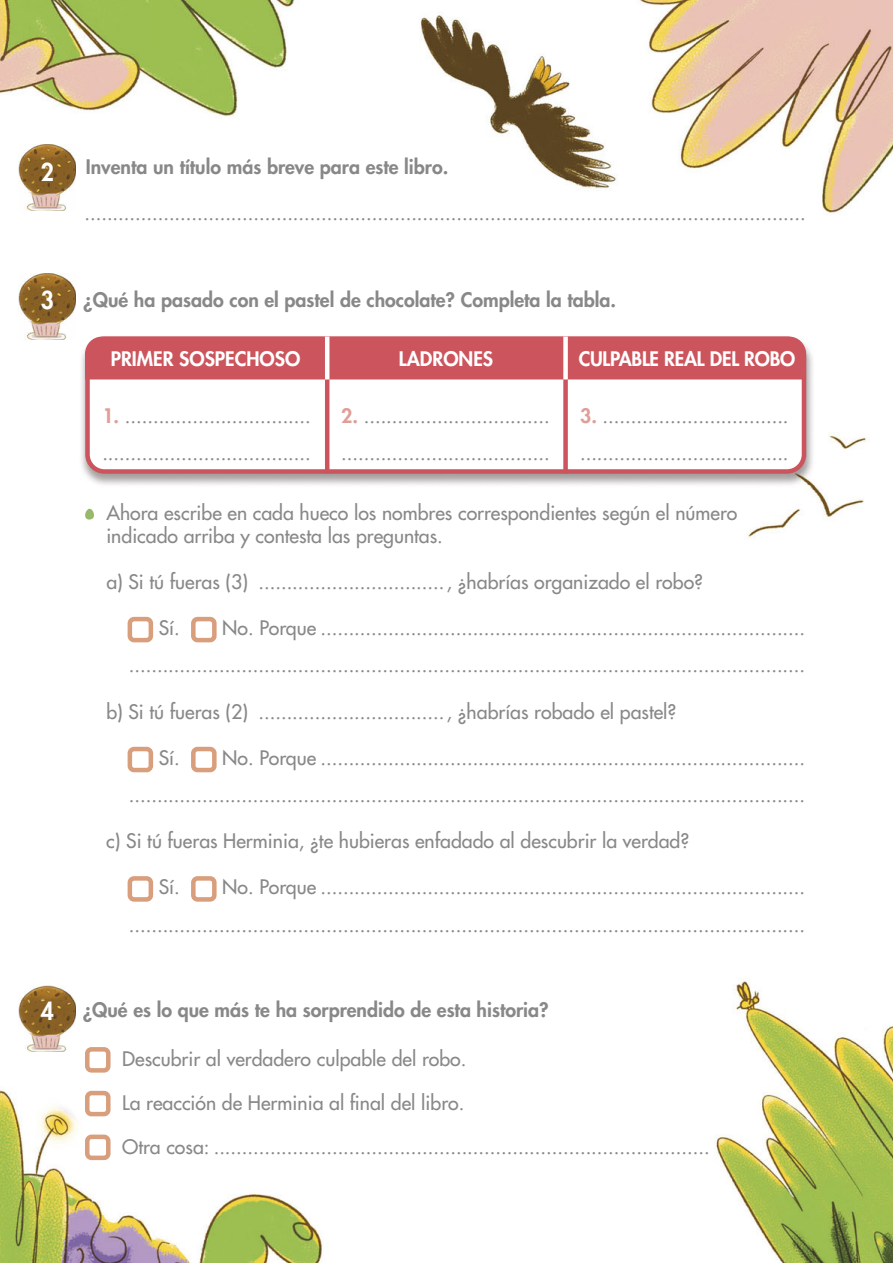
<style>
.page{position:relative;width:893px;height:1263px;background:#fff}
.page>*{position:absolute;margin:0;border:0;box-sizing:border-box;transform-origin:0 0}
.t1{font:800 24px "Futura Std";color:#fff;scale:.95 1}
.t2{font:500 19.5px/37.5px "Futura Std";color:#888}
.t3{font:800 19.5px "Futura Std";color:#888}
.t4{font:800 19.5px "Futura Std";color:#fff}
.s1{font-weight:800;color:#df9e97}
.s2{font-size:24px;color:#fff}
</style>
<div class="page">
<img style="left:0;top:0;width:893px;height:1262px">
<img style="left:19px;top:145px;width:56px;height:66px">
<img style="left:19px;top:273px;width:56px;height:67px">
<img style="left:19px;top:985px;width:56px;height:67px">
<div style="left:87px;top:1049px;width:21px;height:21px;background:#fff;border-radius:4px"></div>
<div style="left:85px;top:1047px;width:26px;height:25px;border:4px solid #d99e7c;border-radius:4px"></div>
<div style="left:87px;top:1093px;width:21px;height:21px;background:#fff;border-radius:4px"></div>
<div style="left:85px;top:1091px;width:26px;height:25px;border:4px solid #d99e7c;border-radius:4px"></div>
<div style="left:87px;top:1137px;width:21px;height:21px;background:#fff;border-radius:4px"></div>
<div style="left:85px;top:1134px;width:26px;height:26px;border:4px solid #d99e7c;border-radius:4px"></div>
<svg style="left:83px;top:502px;width:14px;height:19px"></svg>
<div style="left:130px;top:619px;width:21px;height:21px;background:#fff;border-radius:4px"></div>
<div style="left:128px;top:617px;width:25px;height:25px;border:4px solid #d99e7c;border-radius:4px"></div>
<div style="left:193px;top:619px;width:21px;height:21px;background:#fff;border-radius:4px"></div>
<div style="left:191px;top:617px;width:26px;height:25px;border:4px solid #d99e7c;border-radius:4px"></div>
<img style="left:79px;top:336px;width:735px;height:151px">
<svg style="left:85px;top:232px;width:721px;height:247px"></svg>
<hr style="left:325px;top:374px;width:4px;height:99px;background:#cc545c">
<hr style="left:325px;top:337px;width:4px;height:42px;background:#fff">
<div style="left:563px;top:374px;width:5px;height:99px;background:#cc545c"></div>
<div style="left:563px;top:337px;width:5px;height:42px;background:#fff"></div>
<div style="left:130px;top:749px;width:21px;height:21px;background:#fff;border-radius:4px"></div>
<div style="left:128px;top:747px;width:25px;height:25px;border:4px solid #d99e7c;border-radius:4px"></div>
<div style="left:193px;top:749px;width:21px;height:21px;background:#fff;border-radius:4px"></div>
<div style="left:191px;top:747px;width:26px;height:25px;border:4px solid #d99e7c;border-radius:4px"></div>
<div style="left:130px;top:878px;width:21px;height:21px;background:#fff;border-radius:4px"></div>
<div style="left:128px;top:876px;width:25px;height:26px;border:4px solid #d99e7c;border-radius:4px"></div>
<div style="left:193px;top:878px;width:21px;height:21px;background:#fff;border-radius:4px"></div>
<div style="left:191px;top:876px;width:26px;height:26px;border:4px solid #d99e7c;border-radius:4px"></div>
<p class="t1" style="left:41px;top:161px;width:15px">2</p>
<p class="t1" style="left:41px;top:288px;width:15px">3</p>
<p class="t3" style="left:86px;top:157px;width:364px">Inventa un título más breve para este libro.</p>
<p class="t2" style="left:84px;top:195px;width:723px">................................................................................................................................</p>
<p class="t3" style="left:83px;top:290px;width:534px">¿Qué ha pasado con el pastel de chocolate? Completa la tabla.</p>
<p class="t4" style="left:111px;top:350px;width:191px">PRIMER SOSPECHOSO</p>
<p class="t4" style="left:579px;top:350px;width:218px">CULPABLE REAL DEL ROBO</p>
<p class="t4" style="left:399px;top:350px;width:96px">LADRONES</p>
<p class="t2" style="left:102px;top:398px;width:210px"><span class="s1">1.</span> ................................. .....................................</p>
<p class="t2" style="left:580px;top:398px;width:210px"><span class="s1">3.</span> ................................. .....................................</p>
<p class="t2" style="left:341px;top:398px;width:210px"><span class="s1">2.</span> ................................. .....................................</p>
<p class="t2" style="left:106px;top:502px;width:633px;line-height:23.4px">Ahora escribe en cada hueco los nombres correspondientes según el número indicado arriba y contesta las preguntas.</p>
<p class="t2" style="left:106px;top:564px;width:598px">a) Si tú fueras (3) ................................., ¿habrías organizado el robo?</p>
<p class="t2" style="left:159px;top:610px;width:23px">Sí.</p>
<p class="t2" style="left:129px;top:610px;width:678px;text-align:right">No. Porque ...................................................................................... ........................................................................................................................</p>
<p class="t2" style="left:106px;top:694px;width:571px">b) Si tú fueras (2) ................................., ¿habrías robado el pastel?</p>
<p class="t2" style="left:159px;top:740px;width:23px">Sí.</p>
<p class="t2" style="left:129px;top:740px;width:678px;text-align:right">No. Porque ...................................................................................... ........................................................................................................................</p>
<p class="t2" style="left:106px;top:823px;width:584px">c) Si tú fueras Herminia, ¿te hubieras enfadado al descubrir la verdad?</p>
<p class="t2" style="left:159px;top:869px;width:23px">Sí.</p>
<p class="t2" style="left:129px;top:869px;width:678px;text-align:right">No. Porque ...................................................................................... ........................................................................................................................</p>
<p class="t3" style="left:41px;top:1001px;width:509px"><span class="s2">4</span> ¿Qué es lo que más te ha sorprendido de esta historia?</p>
<p class="t2" style="left:122px;top:1042px;width:346px">Descubrir al verdadero culpable del robo.</p>
<p class="t2" style="left:122px;top:1086px;width:344px">La reacción de Herminia al final del libro.</p>
<p class="t2" style="left:122px;top:1130px;width:589px">Otra cosa: ........................................................................................</p>
</div>
